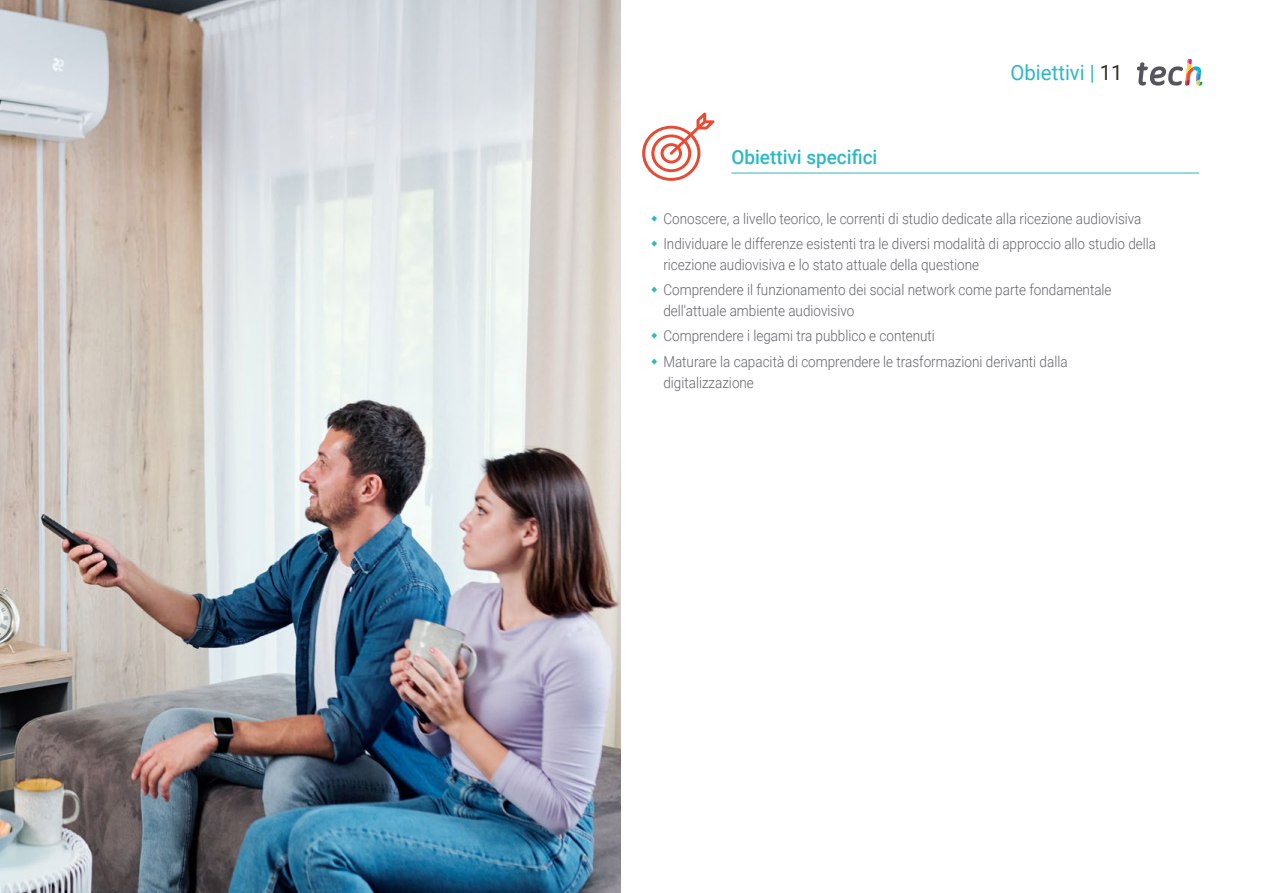
<style>
.page{position:relative;width:1263px;height:893px;background:#fff}
.page>*{position:absolute;margin:0;border:0;box-sizing:border-box;transform-origin:0 0}
.t1{font:21px "Roboto";color:#2db8c5}
.t2{font:500 19.5px "Roboto";color:#2db8c5}
.t3{font:300 15px/25.2px "Roboto";color:#61646a;scale:.9 1}
.s1{color:#312e20}
</style>
<div class="page">
<hr style="left:731px;top:173px;width:468px;height:1px;background:#2db8c5">
<svg style="left:642px;top:112px;width:72px;height:69px"></svg>
<img style="left:0;top:0;width:621px;height:893px">
<svg style="left:1137px;top:59px;width:65px;height:27px"></svg>
<h2 class="t2" style="left:731px;top:144px;width:147px">Obiettivi specifici</h2>
<h1 class="t1" style="left:1010px;top:57px;width:114px">Obiettivi | <span class="s1">11</span></h1>
<p class="t3" style="left:663px;top:205px;width:549px">Conoscere, a livello teorico, le correnti di studio dedicate alla ricezione audiovisiva<br>Individuare le differenze esistenti tra le diversi modalità di approccio allo studio della</p>
<p class="t3" style="left:663px;top:251px;width:499px">ricezione audiovisiva e lo stato attuale della questione<br>Comprendere il funzionamento dei social network come parte fondamentale</p>
<p class="t3" style="left:663px;top:298px;width:451px">dell'attuale ambiente audiovisivo<br>Comprendere i legami tra pubblico e contenuti<br>Maturare la capacità di comprendere le trasformazioni derivanti dalla</p>
<p class="t3" style="left:663px;top:369px;width:102px">digitalizzazione</p>
</div>
